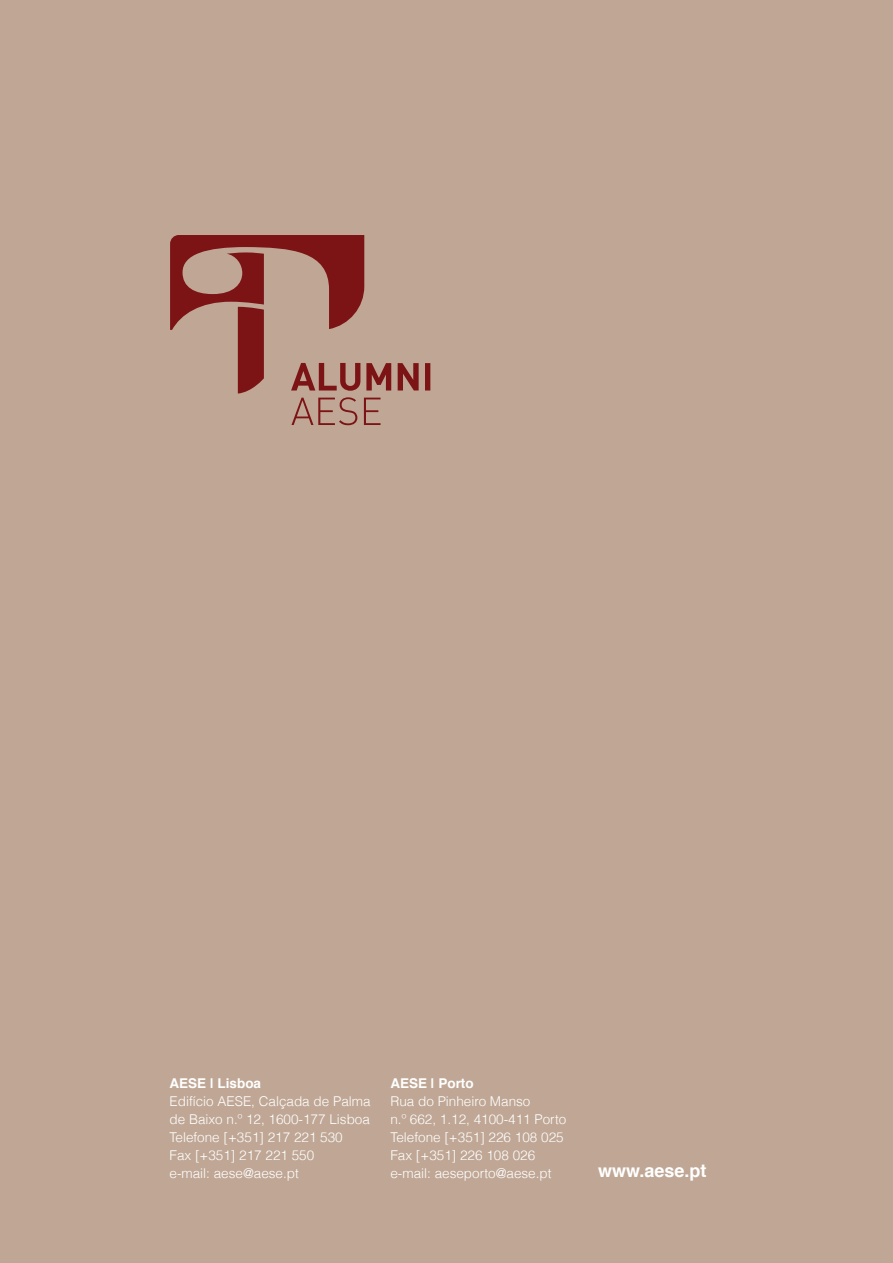
<style>
.page{position:relative;width:893px;height:1263px;background:#c0a795}
.page>*{position:absolute;margin:0;border:0;box-sizing:border-box;transform-origin:0 0}
.t1{font:700 18px "Helvetica";color:#fff}
.t2{font:300 13.5px "Helvetica";color:#fff}
.t3{font:700 13.5px "Helvetica";color:#fff}
</style>
<div class="page">
<svg style="left:170px;top:235px;width:260px;height:190px"></svg>
<p class="t3" style="left:170px;top:1072px;width:93px">AESE | Lisboa</p>
<p class="t2" style="left:170px;top:1093px;width:203px">Edifício AESE, Calçada de Palma</p>
<p class="t2" style="left:170px;top:1111px;width:202px">de Baixo n.º 12, 1600-177 Lisboa</p>
<p class="t2" style="left:170px;top:1129px;width:175px">Telefone [+351] 217 221 530</p>
<p class="t2" style="left:170px;top:1147px;width:146px">Fax [+351] 217 221 550</p>
<p class="t2" style="left:170px;top:1165px;width:131px">e-mail: aese@aese.pt</p>
<p class="t3" style="left:390px;top:1072px;width:85px">AESE | Porto</p>
<p class="t2" style="left:390px;top:1093px;width:142px">Rua do Pinheiro Manso</p>
<p class="t2" style="left:390px;top:1111px;width:177px">n.º 662, 1.12, 4100-411 Porto</p>
<p class="t2" style="left:390px;top:1129px;width:175px">Telefone [+351] 226 108 025</p>
<p class="t2" style="left:390px;top:1147px;width:146px">Fax [+351] 226 108 026</p>
<p class="t2" style="left:390px;top:1165px;width:163px">e-mail: aeseporto@aese.pt</p>
<p class="t1" style="left:598px;top:1156px;width:110px">www.aese.pt</p>
</div>
